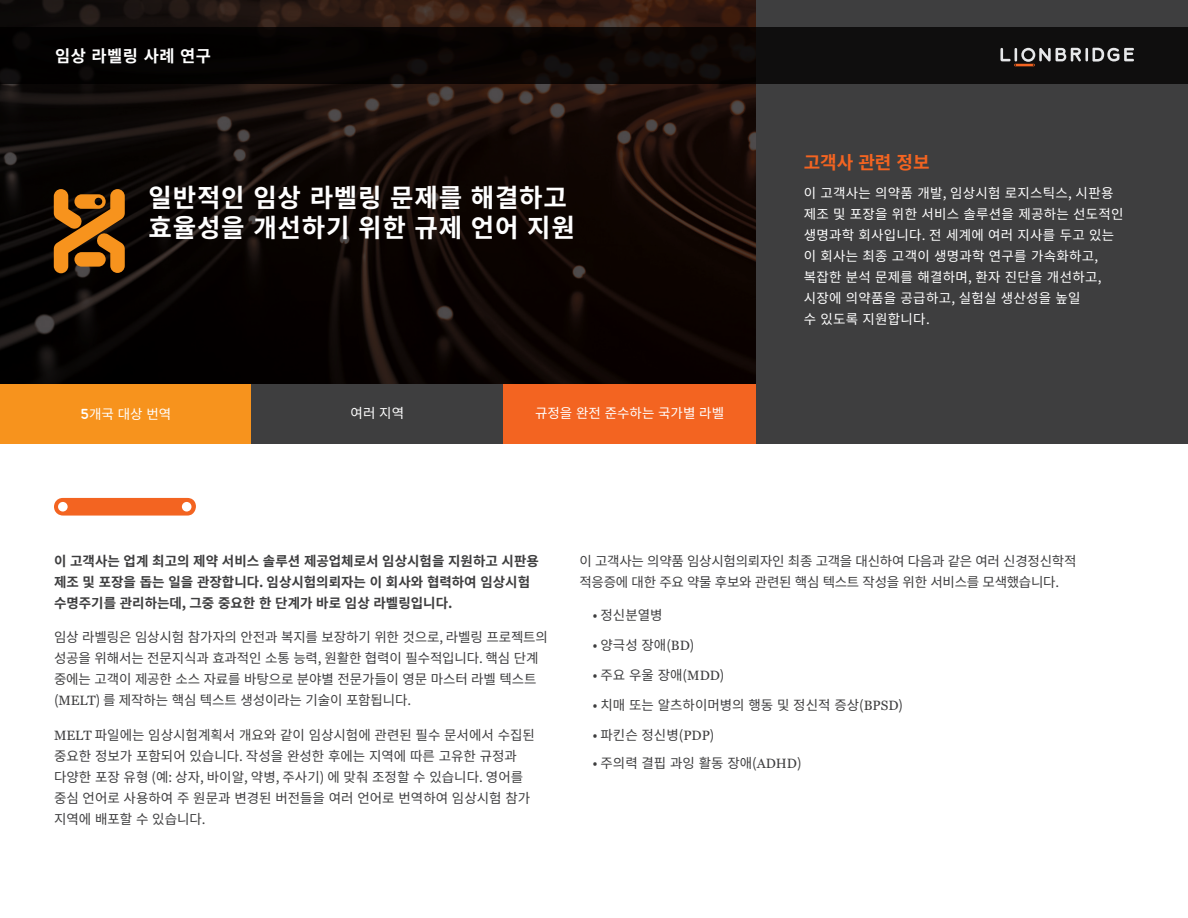
<style>
.page{position:relative;width:1188px;height:918px;background:#fff}
.page>*{position:absolute;margin:0;border:0;box-sizing:border-box;transform-origin:0 0}
.LB_Title{font:700 25.5px/30px "Noto Sans CJ Kkr";letter-spacing:.03em;color:#fff}
.t1{font:700 18px "Noto Sans CJ Kkr";color:#f36421}
.t2{font:700 16.5px "Noto Sans CJ Kkr";letter-spacing:.03em;color:#fff}
.t3{font:13.5px/21px "Noto Sans CJ Kkr";letter-spacing:-.01em;color:#3e3e3f}
.t4{font:13.5px/21px "Noto Sans CJ Kkr";letter-spacing:.02em;color:#fff}
.t5{font:700 13.5px/21px "Noto Sans CJ Kkr";color:#3e3e3f}
.t6{font:13.5px "Noto Sans CJ Kkr";color:#fff}
.s1{font-family:"Lionbridge Sans"}
.s2{font-family:"Georgia"}
</style>
<div class="page">
<div style="left:756px;top:0;width:432px;height:443px;background:#3e3e3f"></div>
<svg style="left:0;top:0;width:756px;height:384px;background:#120906"></svg>
<div style="left:0;top:384px;width:252px;height:59px;background:#f7931d"></div>
<div style="left:252px;top:384px;width:251px;height:59px;background:#3e3e3f"></div>
<div style="left:503px;top:384px;width:253px;height:59px;background:#f36421"></div>
<svg style="left:54px;top:498px;width:142px;height:18px;background:#f47438"></svg>
<div style="left:0;top:27px;width:1188px;height:56px;background:#0b0504"></div>
<svg style="left:1000px;top:48px;width:134px;height:18px"></svg>
<svg style="left:54px;top:189px;width:71px;height:84px;background:#945913"></svg>
<div style="left:74px;top:252px;width:32px;height:15px;background:#f7931d;border-radius:7px"></div>
<p class="t2" style="left:55px;top:46px;width:157px">임상 라벨링 사례 연구</p>
<p class="LB_Title" style="left:149px;top:183px;width:428px">일반적인 임상 라벨링 문제를 해결하고 효율성을 개선하기 위한 규제 언어 지원</p>
<p class="t4" style="left:80px;top:404px;width:92px"><span class="s1">5</span>개국 대상 번역</p>
<p class="t4" style="left:351px;top:403px;width:55px">여러 지역</p>
<p class="t6" style="left:535px;top:405px;width:190px">규정을 완전 준수하는 국가별 라벨</p>
<p class="t1" style="left:804px;top:153px;width:127px">고객사 관련 정보</p>
<p class="t4" style="left:804px;top:183px;width:321px">이 고객사는 의약품 개발, 임상시험 로지스틱스, 시판용 제조 및 포장을 위한 서비스 솔루션을 제공하는 선도적인 생명과학 회사입니다. 전 세계에 여러 지사를 두고 있는 이 회사는 최종 고객이 생명과학 연구를 가속화하고, 복잡한 분석 문제를 해결하며, 환자 진단을 개선하고, 시장에 의약품을 공급하고, 실험실 생산성을 높일<br>수 있도록 지원합니다.</p>
<p class="t5" style="left:54px;top:551px;width:486px">이 고객사는 업계 최고의 제약 서비스 솔루션 제공업체로서 임상시험을 지원하고 시판용 제조 및 포장을 돕는 일을 관장합니다. 임상시험의뢰자는 이 회사와 협력하여 임상시험 수명주기를 관리하는데, 그중 중요한 한 단계가 바로 임상 라벨링입니다.</p>
<p class="t3" style="left:54px;top:627px;width:495px">임상 라벨링은 임상시험 참가자의 안전과 복지를 보장하기 위한 것으로, 라벨링 프로젝트의 성공을 위해서는 전문지식과 효과적인 소통 능력, 원활한 협력이 필수적입니다. 핵심 단계 중에는 고객이 제공한 소스 자료를 바탕으로 분야별 전문가들이 영문 마스터 라벨 텍스트 (<span class="s2">MELT</span>) 를 제작하는 핵심 텍스트 생성이라는 기술이 포함됩니다.</p>
<p class="t3" style="left:54px;top:725px;width:482px"><span class="s2">MELT</span> 파일에는 임상시험계획서 개요와 같이 임상시험에 관련된 필수 문서에서 수집된 중요한 정보가 포함되어 있습니다. 작성을 완성한 후에는 지역에 따른 고유한 규정과 다양한 포장 유형 (예: 상자, 바이알, 약병, 주사기) 에 맞춰 조정할 수 있습니다. 영어를 중심 언어로 사용하여 주 원문과 변경된 버전들을 여러 언어로 번역하여 임상시험 참가 지역에 배포할 수 있습니다.</p>
<p class="t3" style="left:579px;top:551px;width:499px">이 고객사는 의약품 임상시험의뢰자인 최종 고객을 대신하여 다음과 같은 여러 신경정신학적 적응증에 대한 주요 약물 후보와 관련된 핵심 텍스트 작성을 위한 서비스를 모색했습니다.</p>
<p class="t3" style="left:593px;top:605px;width:71px">• 정신분열병</p>
<p class="t3" style="left:593px;top:635px;width:103px">• 양극성 장애(<span class="s2">BD</span>)</p>
<p class="t3" style="left:593px;top:665px;width:133px">• 주요 우울 장애(<span class="s2">MDD</span>)</p>
<p class="t3" style="left:593px;top:695px;width:312px">• 치매 또는 알츠하이머병의 행동 및 정신적 증상(<span class="s2">BPSD</span>)</p>
<p class="t3" style="left:593px;top:725px;width:123px">• 파킨슨 정신병(<span class="s2">PDP</span>)</p>
<p class="t3" style="left:593px;top:753px;width:210px">• 주의력 결핍 과잉 활동 장애(<span class="s2">ADHD</span>)</p>
</div>
